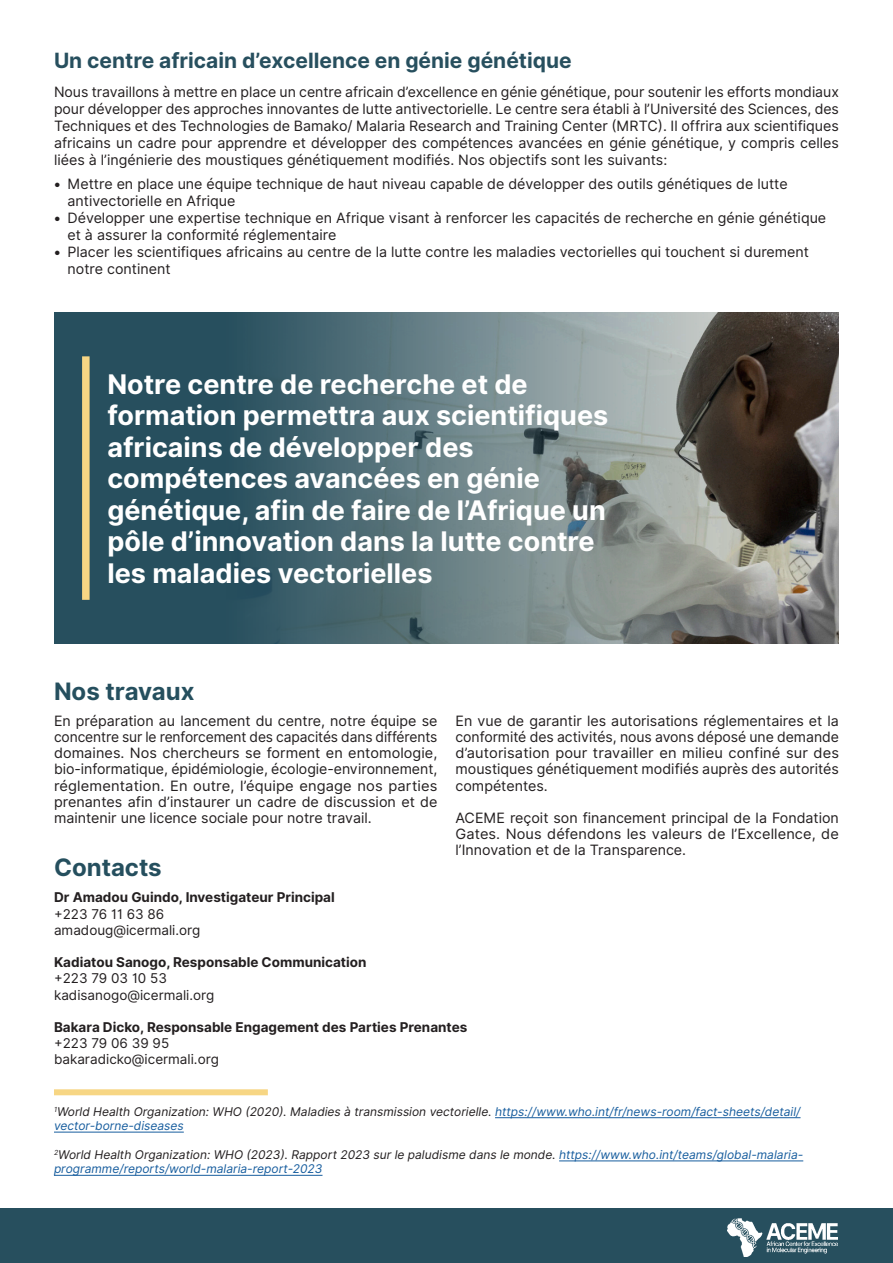
<style>
.page{position:relative;width:893px;height:1263px;background:#fff}
.page>*{position:absolute;margin:0;border:0;box-sizing:border-box;transform-origin:0 0}
.t1{font:700 27px/31.5px "Inter";color:#fff}
.t2{font:700 24px "Inter";color:#254f5e}
.t3{font:700 21px "Inter";color:#274f5e}
.t4{font:14.25px/16.2px "Inter";color:#231f20;text-align:justify}
.t5{font:700 13.5px "Inter";color:#231f20}
.t6{font:13.5px "Inter";color:#231f20}
.t7{font:italic 12px/14.4px "Inter";color:#175d9e}
.s1{color:#231f20}
</style>
<div class="page">
<hr style="left:0;top:1209px;width:1px;height:54px;background:#274f5e">
<div style="left:1px;top:1209px;width:892px;height:54px;background:#274f5e"></div>
<img style="left:727px;top:1218px;width:111px;height:38px">
<div style="left:54px;top:1089px;width:214px;height:6px;background:#f7d684"></div>
<hr style="left:495px;top:1117px;width:305px;height:1px;background:#175d9e">
<hr style="left:54px;top:1132px;width:130px;height:1px;background:#175d9e">
<hr style="left:559px;top:1160px;width:244px;height:1px;background:#175d9e">
<hr style="left:54px;top:1175px;width:268px;height:1px;background:#175d9e">
<div style="left:54px;top:312px;width:785px;height:332px;background:#274f5e"></div>
<img style="left:261px;top:312px;width:578px;height:332px">
<div style="left:82px;top:356px;width:8px;height:244px;background:#f7d684"></div>
<p class="t3" style="left:54px;top:45px;width:519px">Un centre africain d’excellence en génie génétique</p>
<p class="t4" style="left:54px;top:83px;width:786px;line-height:17.1px">Nous travaillons à mettre en place un centre africain d’excellence en génie génétique, pour soutenir les efforts mondiaux pour développer des approches innovantes de lutte antivectorielle. Le centre sera établi à l’Université des Sciences, des Techniques et des Technologies de Bamako/ Malaria Research and Training Center (MRTC). Il offrira aux scientifiques africains un cadre pour apprendre et développer des compétences avancées en génie génétique, y compris celles liées à l’ingénierie des moustiques génétiquement modifiés. Nos objectifs sont les suivants:</p>
<p class="t4" style="left:68px;top:175px;width:722px;line-height:17.1px;text-indent:-14px">• Mettre en place une équipe technique de haut niveau capable de développer des outils génétiques de lutte antivectorielle en Afrique</p>
<p class="t4" style="left:68px;top:210px;width:760px;line-height:17.1px;text-indent:-14px">• Développer une expertise technique en Afrique visant à renforcer les capacités de recherche en génie génétique et à assurer la conformité réglementaire</p>
<p class="t4" style="left:68px;top:244px;width:743px;line-height:17.1px;text-indent:-14px">• Placer les scientifiques africains au centre de la lutte contre les maladies vectorielles qui touchent si durement notre continent</p>
<p class="t1" style="left:107px;top:369px;width:502px">Notre centre de recherche et de formation permettra aux scientifiques africains de développer des compétences avancées en génie génétique, afin de faire de l’Afrique un pôle d’innovation dans la lutte contre les maladies vectorielles</p>
<p class="t2" style="left:54px;top:673px;width:142px">Nos travaux</p>
<p class="t4" style="left:54px;top:713px;width:385px">En préparation au lancement du centre, notre équipe se concentre sur le renforcement des capacités dans différents domaines. Nos chercheurs se forment en entomologie, bio-informatique, épidémiologie, écologie-environnement, réglementation. En outre, l’équipe engage nos parties prenantes afin d’instaurer un cadre de discussion et de maintenir une licence sociale pour notre travail.</p>
<p class="t4" style="left:455px;top:713px;width:385px">En vue de garantir les autorisations réglementaires et la conformité des activités, nous avons déposé une demande d’autorisation pour travailler en milieu confiné sur des moustiques génétiquement modifiés auprès des autorités compétentes.</p>
<p class="t4" style="left:455px;top:810px;width:385px">ACEME reçoit son financement principal de la Fondation Gates. Nous défendons les valeurs de l’Excellence, de l’Innovation et de la Transparence.</p>
<p class="t2" style="left:54px;top:850px;width:109px">Contacts</p>
<p class="t5" style="left:54px;top:888px;width:282px">Dr Amadou Guindo, Investigateur Principal</p>
<p class="t6" style="left:54px;top:904px;width:112px">+223 76 11 63 86</p>
<p class="t6" style="left:54px;top:920px;width:148px">amadoug@icermali.org</p>
<p class="t5" style="left:54px;top:952px;width:314px">Kadiatou Sanogo, Responsable Communication</p>
<p class="t6" style="left:54px;top:969px;width:114px">+223 79 03 10 53</p>
<p class="t6" style="left:54px;top:985px;width:162px">kadisanogo@icermali.org</p>
<p class="t5" style="left:54px;top:1017px;width:415px">Bakara Dicko, Responsable Engagement des Parties Prenantes</p>
<p class="t6" style="left:54px;top:1033px;width:117px">+223 79 06 39 95</p>
<p class="t6" style="left:54px;top:1050px;width:166px">bakaradicko@icermali.org</p>
<p class="t7" style="left:54px;top:1104px;width:748px"><sup>1</sup><span class="s1">World Health Organization: WHO (2020). Maladies à transmission vectorielle.</span> https://www.who.int/fr/news-room/fact-sheets/detail/ vector-borne-diseases</p>
<p class="t7" style="left:54px;top:1147px;width:751px"><sup>2</sup><span class="s1">World Health Organization: WHO (2023). Rapport 2023 sur le paludisme dans le monde.</span> https://www.who.int/teams/global-malaria&shy;programme/reports/world-malaria-report-2023</p>
</div>
